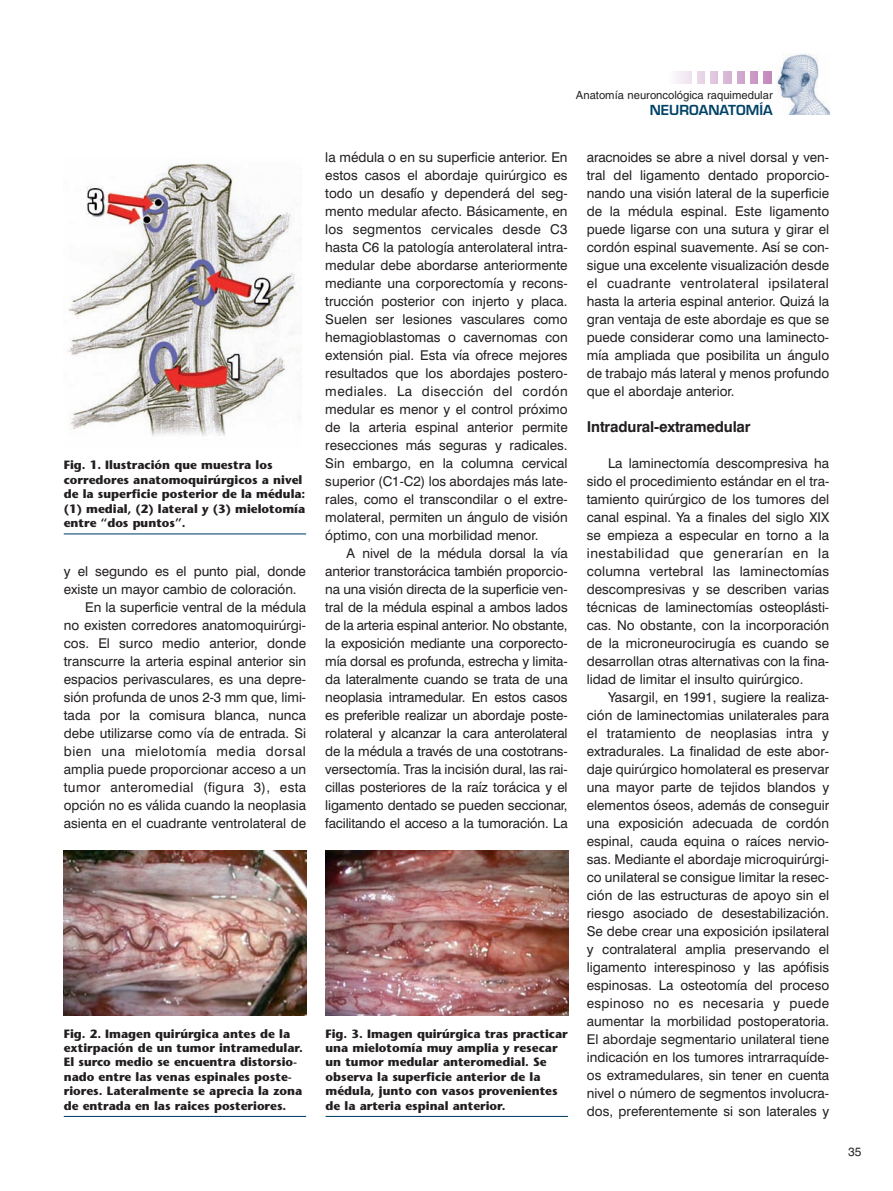
<style>
.page{position:relative;width:893px;height:1191px;background:#fff}
.page>*{position:absolute;margin:0;border:0;box-sizing:border-box;transform-origin:0 0}
.t1{font:700 15px "Swiss 721 BT";letter-spacing:-.01em;color:#231f20}
.t2{font:13.5px/18px "Swiss 721 BT";color:#231f20;text-align:justify}
.t3{font:13.5px "Swiss 721 BT";letter-spacing:.03em;color:#231f20}
.t4{font:13.5px "Swiss 721 BT";letter-spacing:.04em;color:#231f20}
.t5{font:600 13.5px "Eurostile";color:#004268}
.t6{font:700 12px/14.4px "Stone Sans";color:#231f20}
.t7{font:12px "Helvetica";color:#231f20}
.t8{font:11.25px "Helvetica";color:#231f20}
</style>
<div class="page">
<img style="left:777px;top:53px;width:52px;height:62px">
<svg style="left:675px;top:71px;width:97px;height:12px"></svg>
<div style="left:758px;top:70px;width:5px;height:14px;background:#fff"></div>
<div style="left:745px;top:70px;width:5px;height:14px;background:#fff"></div>
<hr style="left:732px;top:70px;width:4px;height:14px;background:#fff">
<hr style="left:719px;top:70px;width:4px;height:14px;background:#fff">
<div style="left:705px;top:70px;width:5px;height:14px;background:#fff"></div>
<hr style="left:692px;top:70px;width:4px;height:14px;background:#fff">
<img style="left:68px;top:163px;width:233px;height:273px">
<hr style="left:64px;top:533px;width:242px;height:1px;background:#004268">
<img style="left:64px;top:850px;width:243px;height:166px">
<hr style="left:64px;top:1116px;width:242px;height:1px;background:#004268">
<img style="left:326px;top:850px;width:243px;height:166px">
<hr style="left:326px;top:1116px;width:242px;height:1px;background:#004268">
<p class="t8" style="left:576px;top:91px;width:198px">Anatomía neuroncológica raquimedular</p>
<p class="t5" style="left:650px;top:105px;width:125px">NEUROANATOMÍA</p>
<p class="t6" style="left:64px;top:459px;width:243px">Fig. 1. Ilustración que muestra los corredores anatomoquirúrgicos a nivel de la superficie posterior de la médula: (1) medial, (2) lateral y (3) mielotomía entre “dos puntos”.</p>
<p class="t2" style="left:64px;top:564px;width:244px">y el segundo es el punto pial, donde</p>
<p class="t2" style="left:64px;top:582px;width:234px">existe un mayor cambio de coloración.</p>
<p class="t2" style="left:85px;top:600px;width:223px">En la superficie ventral de la médula</p>
<p class="t2" style="left:64px;top:618px;width:244px">no existen corredores anatomoquirúrgi-</p>
<p class="t2" style="left:64px;top:636px;width:244px">cos. El surco medio anterior, donde</p>
<p class="t2" style="left:64px;top:654px;width:244px">transcurre la arteria espinal anterior sin</p>
<p class="t2" style="left:64px;top:672px;width:244px">espacios perivasculares, es una depre-</p>
<p class="t2" style="left:64px;top:690px;width:244px">sión profunda de unos 2-3 mm que, limi-</p>
<p class="t2" style="left:64px;top:708px;width:244px">tada por la comisura blanca, nunca</p>
<p class="t2" style="left:64px;top:726px;width:244px">debe utilizarse como vía de entrada. Si</p>
<p class="t4" style="left:64px;top:746px;width:244px">bien una mielotomía media dorsal</p>
<p class="t2" style="left:64px;top:762px;width:244px">amplia puede proporcionar acceso a un</p>
<p class="t3" style="left:64px;top:782px;width:244px">tumor anteromedial (figura 3), esta</p>
<p class="t2" style="left:64px;top:797px;width:244px">opción no es válida cuando la neoplasia</p>
<p class="t2" style="left:64px;top:815px;width:244px">asienta en el cuadrante ventrolateral de</p>
<p class="t2" style="left:325px;top:149px;width:244px">la médula o en su superficie anterior. En estos casos el abordaje quirúrgico es todo un desafío y dependerá del seg&shy;mento medular afecto. Básicamente, en los segmentos cervicales desde C3 hasta C6 la patología anterolateral intra&shy;medular debe abordarse anteriormente mediante una corporectomía y recons&shy;trucción posterior con injerto y placa.<br>Suelen ser lesiones vasculares como hemagioblastomas o cavernomas con extensión pial. Esta vía ofrece mejores resultados que los abordajes postero&shy;mediales. La disección del cordón medular es menor y el control próximo de la arteria espinal anterior permite resecciones más seguras y radicales.<br>Sin embargo, en la columna cervical superior (C1-C2) los abordajes más late&shy;rales, como el transcondilar o el extre&shy;molateral, permiten un ángulo de visión óptimo, con una morbilidad menor.</p>
<p class="t2" style="left:325px;top:545px;width:244px;text-indent:21px">A nivel de la médula dorsal la vía anterior transtorácica también proporcio&shy;na una visión directa de la superficie ven&shy;tral de la médula espinal a ambos lados de la arteria espinal anterior. No obstante, la exposición mediante una corporecto&shy;mía dorsal es profunda, estrecha y limita&shy;da lateralmente cuando se trata de una neoplasia intramedular. En estos casos es preferible realizar un abordaje poste&shy;rolateral y alcanzar la cara anterolateral de la médula a través de una costotrans&shy;versectomía. Tras la incisión dural, las rai&shy;cillas posteriores de la raíz torácica y el ligamento dentado se pueden seccionar, facilitando el acceso a la tumoración. La</p>
<p class="t6" style="left:64px;top:1027px;width:241px">Fig. 2. Imagen quirúrgica antes de la extirpación de un tumor intramedular.<br>El surco medio se encuentra distorsio&shy;nado entre las venas espinales poste&shy;riores. Lateralmente se aprecia la zona de entrada en las raices posteriores.</p>
<p class="t6" style="left:326px;top:1027px;width:244px">Fig. 3. Imagen quirúrgica tras practicar una mielotomía muy amplia y resecar un tumor medular anteromedial. Se observa la superficie anterior de la médula, junto con vasos provenientes de la arteria espinal anterior.</p>
<p class="t2" style="left:587px;top:149px;width:244px">aracnoides se abre a nivel dorsal y ven&shy;tral del ligamento dentado proporcio&shy;nando una visión lateral de la superficie de la médula espinal. Este ligamento puede ligarse con una sutura y girar el cordón espinal suavemente. Así se con&shy;sigue una excelente visualización desde el cuadrante ventrolateral ipsilateral hasta la arteria espinal anterior. Quizá la gran ventaja de este abordaje es que se puede considerar como una laminecto&shy;mía ampliada que posibilita un ángulo de trabajo más lateral y menos profundo que el abordaje anterior.</p>
<p class="t1" style="left:587px;top:421px;width:165px">Intradural-extramedular</p>
<p class="t2" style="left:587px;top:456px;width:244px;text-indent:21px">La laminectomía descompresiva ha sido el procedimiento estándar en el tra&shy;tamiento quirúrgico de los tumores del canal espinal. Ya a finales del siglo XIX se empieza a especular en torno a la inestabilidad que generarían en la columna vertebral las laminectomías descompresivas y se describen varias técnicas de laminectomías osteoplásti&shy;cas. No obstante, con la incorporación de la microneurocirugía es cuando se desarrollan otras alternativas con la fina&shy;lidad de limitar el insulto quirúrgico.</p>
<p class="t2" style="left:587px;top:689px;width:244px;text-indent:21px">Yasargil, en 1991, sugiere la realiza&shy;ción de laminectomias unilaterales para el tratamiento de neoplasias intra y extradurales. La finalidad de este abor&shy;daje quirúrgico homolateral es preservar una mayor parte de tejidos blandos y elementos óseos, además de conseguir una exposición adecuada de cordón espinal, cauda equina o raíces nervio&shy;sas. Mediante el abordaje microquirúrgi&shy;co unilateral se consigue limitar la resec&shy;ción de las estructuras de apoyo sin el riesgo asociado de desestabilización.<br>Se debe crear una exposición ipsilateral y contralateral amplia preservando el ligamento interespinoso y las apófisis espinosas. La osteotomía del proceso espinoso no es necesaria y puede aumentar la morbilidad postoperatoria.<br>El abordaje segmentario unilateral tiene indicación en los tumores intrarraquíde&shy;os extramedulares, sin tener en cuenta nivel o número de segmentos involucra&shy;dos, preferentemente si son laterales y</p>
<p class="t7" style="left:848px;top:1147px;width:15px">35</p>
</div>
